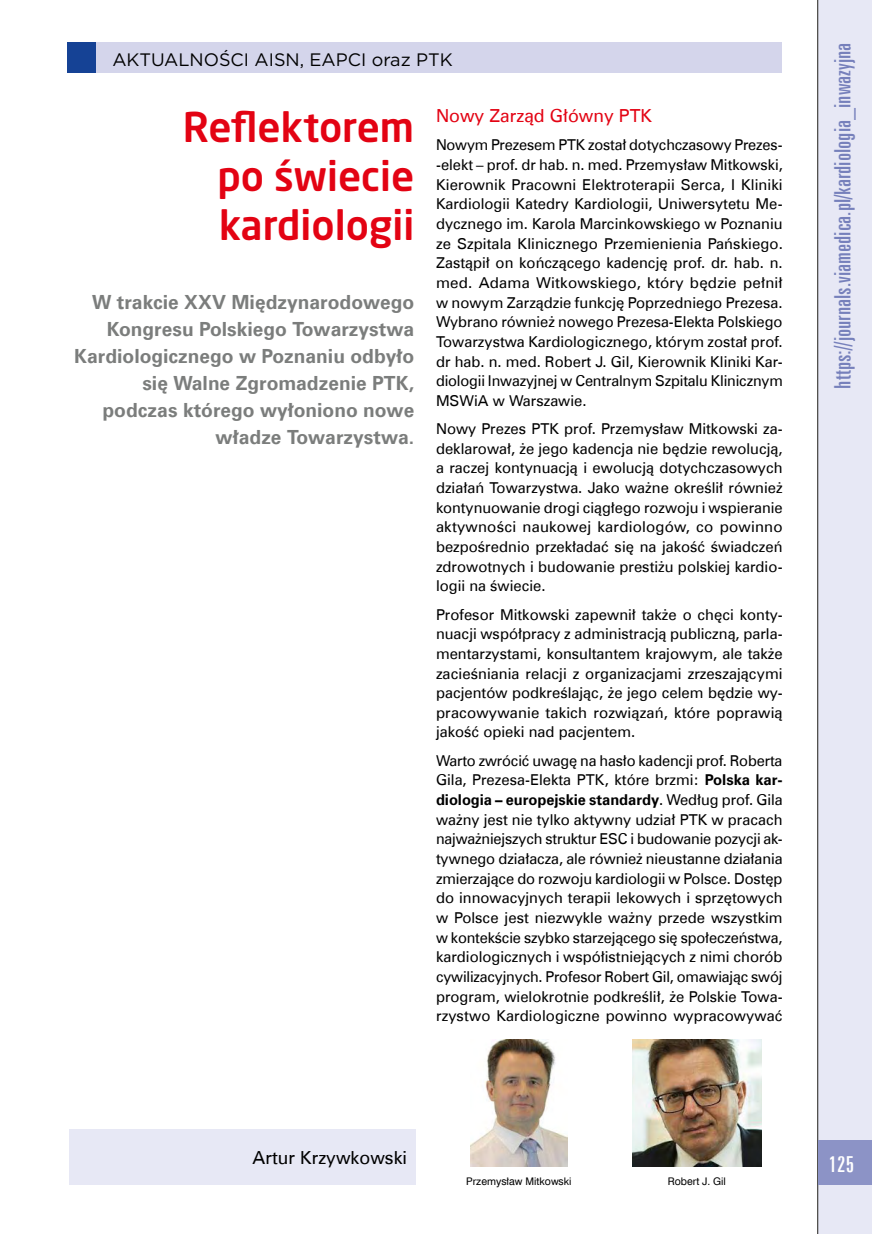
<style>
.page{position:relative;width:872px;height:1234px;background:#fff}
.page>*{position:absolute;margin:0;border:0;box-sizing:border-box;transform-origin:0 0}
.t1{font:500 40.5px/48.6px "Neo Sans Pro";color:#e30313;text-align:justify}
.t2{font:22.5px "Zurich X Cn EU";color:#7680bb;scale:1.07 1}
.t3{font:22.5px "Zurich X Cn EU";color:#fff;scale:1.07 1}
.t4{font:700 19.5px/27px "Zurich EU";color:#7b7d7c;text-align:right}
.t5{font:18px "Gotham";color:#000}
.t6{font:18px "Zurich EU";color:#e30313}
.t7{font:18px "Zurich EU";color:#000}
.t8{font:15px/19.6px "Zurich EU";color:#000;text-align:justify}
.t9{font:10.5px "Swis 721 EU";color:#000}
.s1{font-weight:700}
</style>
<div class="page">
<div style="left:817px;top:0;width:55px;height:1233px;background:#e7e8f5"></div>
<hr style="left:817px;top:0;width:1px;height:1233px;background:#1d1c18">
<div style="left:817px;top:1140px;width:55px;height:44px;background:#8c93c6"></div>
<div style="left:67px;top:43px;width:714px;height:30px;background:#d4d5eb"></div>
<div style="left:67px;top:43px;width:28px;height:30px;background:#154295"></div>
<div style="left:69px;top:1129px;width:346px;height:55px;background:#e7e8f5"></div>
<img style="left:471px;top:1039px;width:96px;height:127px">
<img style="left:632px;top:1039px;width:129px;height:127px">
<p class="t5" style="left:112px;top:48px;width:342px">AKTUALNOŚCI AISN, EAPCI oraz PTK</p>
<h1 class="t1" style="left:217px;top:102px;width:198px;text-indent:-35px">Reflektorem po świecie kardiologii</h1>
<h3 class="t4" style="left:74px;top:288px;width:341px">W trakcie XXV Międzynarodowego<br>Kongresu Polskiego Towarzystwa<br>Kardiologicznego w Poznaniu odbyło się Walne Zgromadzenie PTK, podczas którego wyłoniono nowe władze Towarzystwa.</h3>
<p class="t6" style="left:436px;top:105px;width:218px">Nowy Zarząd Główny PTK</p>
<p class="t8" style="left:436px;top:135px;width:348px">Nowym Prezesem PTK został dotychczasowy Prezes--elekt – prof. dr hab. n. med. Przemysław Mitkowski, Kierownik Pracowni Elektroterapii Serca, I Kliniki Kardiologii Katedry Kardiologii, Uniwersytetu Me&shy;dycznego im. Karola Marcinkowskiego w Poznaniu ze Szpitala Klinicznego Przemienienia Pańskiego.<br>Zastąpił on kończącego kadencję prof. dr. hab. n. med. Adama Witkowskiego, który będzie pełnił w nowym Zarządzie funkcję Poprzedniego Prezesa.<br>Wybrano również nowego Prezesa-Elekta Polskiego Towarzystwa Kardiologicznego, którym został prof. dr hab. n. med. Robert J. Gil, Kierownik Kliniki Kar&shy;diologii Inwazyjnej w Centralnym Szpitalu Klinicznym MSWiA w Warszawie.</p>
<p class="t8" style="left:436px;top:419px;width:348px">Nowy Prezes PTK prof. Przemysław Mitkowski za&shy;deklarował, że jego kadencja nie będzie rewolucją, a raczej kontynuacją i ewolucją dotychczasowych działań Towarzystwa. Jako ważne określił również kontynuowanie drogi ciągłego rozwoju i wspieranie aktywności naukowej kardiologów, co powinno bezpośrednio przekładać się na jakość świadczeń zdrowotnych i budowanie prestiżu polskiej kardio&shy;logii na świecie.</p>
<p class="t8" style="left:436px;top:604px;width:348px">Profesor Mitkowski zapewnił także o chęci konty&shy;nuacji współpracy z administracją publiczną, parla&shy;mentarzystami, konsultantem krajowym, ale także zacieśniania relacji z organizacjami zrzeszającymi pacjentów podkreślając, że jego celem będzie wy&shy;pracowywanie takich rozwiązań, które poprawią jakość opieki nad pacjentem.</p>
<p class="t8" style="left:436px;top:750px;width:348px">Warto zwrócić uwagę na hasło kadencji prof. Roberta Gila, Prezesa-Elekta PTK, które brzmi: <span class="s1">Polska kar&shy;diologia – europejskie standardy</span>. Według prof. Gila ważny jest nie tylko aktywny udział PTK w pracach najważniejszych struktur ESC i budowanie pozycji ak&shy;tywnego działacza, ale również nieustanne działania zmierzające do rozwoju kardiologii w Polsce. Dostęp do innowacyjnych terapii lekowych i sprzętowych w Polsce jest niezwykle ważny przede wszystkim w kontekście szybko starzejącego się społeczeństwa, kardiologicznych i współistniejących z nimi chorób cywilizacyjnych. Profesor Robert Gil, omawiając swój program, wielokrotnie podkreślił, że Polskie Towa&shy;rzystwo Kardiologiczne powinno wypracowywać</p>
<h2 class="t2" style="left:829px;top:388px;width:325px;rotate:-90deg">https://journals.viamedica.pl/kardiologia_inwazyjna</h2>
<p class="t7" style="left:252px;top:1146px;width:156px">Artur Krzywkowski</p>
<p class="t9" style="left:466px;top:1174px;width:107px">Przemysław Mitkowski</p>
<p class="t9" style="left:668px;top:1174px;width:59px">Robert J. Gil</p>
<h2 class="t3" style="left:828px;top:1150px;width:25px">125</h2>
</div>
